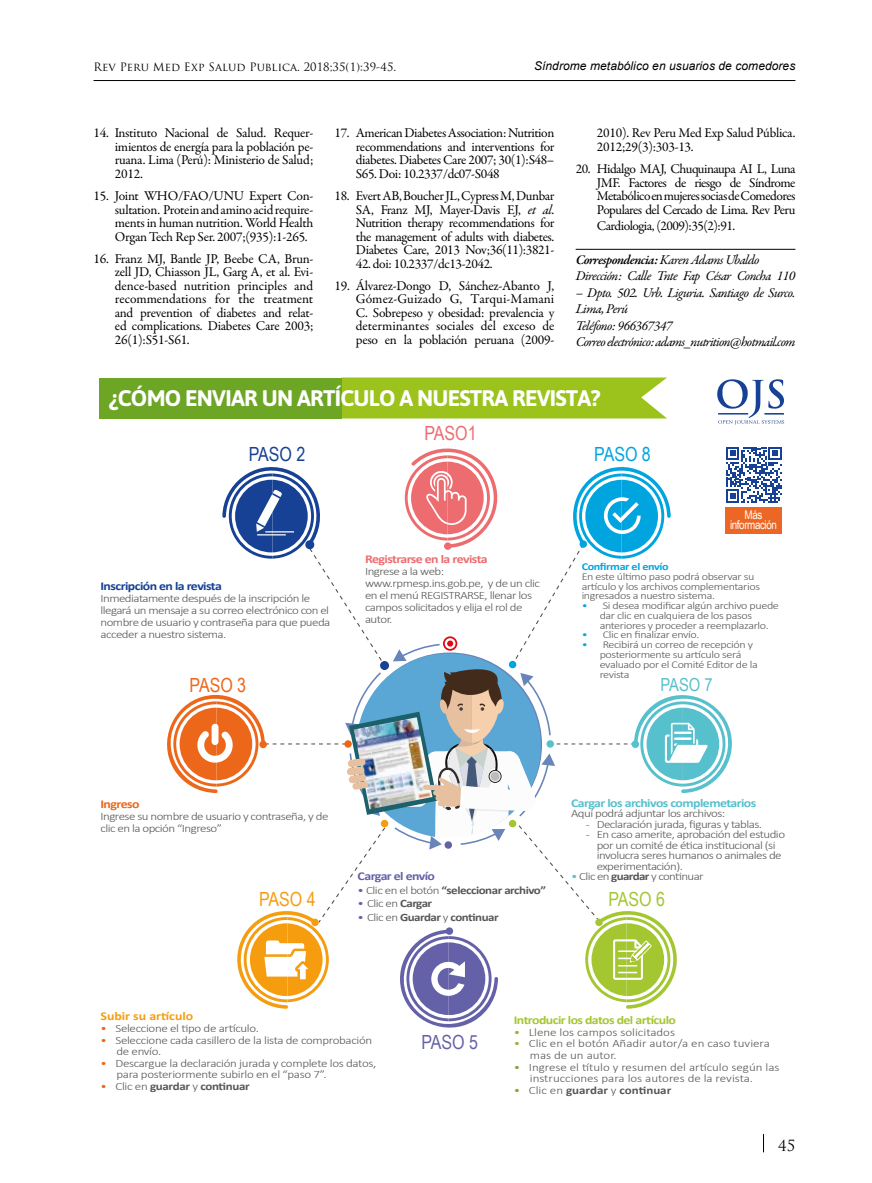
<style>
.page{position:relative;width:872px;height:1183px;background:#fff}
.page>*{position:absolute;margin:0;border:0;box-sizing:border-box;transform-origin:0 0}
.t1{font:700 22.5px "Asap";letter-spacing:-.035em;color:#fff}
.t2{font:19.5px "Arial Narrow";color:#a4c731}
.t3{font:19.5px "Arial Narrow";color:#ed6c70}
.t4{font:19.5px "Arial Narrow";color:#6561a9}
.t5{font:19.5px "Arial Narrow";color:#ec671a}
.t6{font:19.5px "Arial Narrow";color:#f59d0f}
.t7{font:19.5px "Arial Narrow";color:#164194}
.t8{font:19.5px "Arial Narrow";color:#00a5df}
.t9{font:18px "Arial Narrow";color:#56c0cd}
.t10{font:15px "Trajan Pro";color:#000}
.t11{font:13.5px/13.5px "Garamond Premr Pro";letter-spacing:-.025em;color:#000;text-align:justify}
.t12{font:italic 13.5px/16.5px "Garamond Premr Pro";letter-spacing:-.045em;color:#000}
.t13{font:italic 12px "Arial";letter-spacing:.005em;color:#000}
.t14{font:700 12px "Calibri";letter-spacing:-.04em;color:#56c0cd;scale:1.15 1}
.t15{font:700 12px "Calibri";letter-spacing:-.04em;color:#a4c731;scale:1.15 1}
.t16{font:700 12px "Calibri";letter-spacing:-.04em;color:#ed6c70;scale:1.15 1}
.t17{font:700 12px "Calibri";letter-spacing:-.04em;color:#164194;scale:1.15 1}
.t18{font:700 12px "Calibri";color:#f59d0f;scale:1.15 1}
.t19{font:12px/10.5px "Arial Narrow";letter-spacing:-.035em;color:#fff;text-align:center}
.t20{font:700 12px "Calibri";letter-spacing:-.04em;color:#6561a9;scale:1.15 1}
.t21{font:700 12px "Calibri";letter-spacing:-.04em;color:#ec671a;scale:1.15 1}
.t22{font:300 11.25px/12px "Calibri";letter-spacing:-.04em;color:#575756;scale:1.15 1}
.t23{font:300 11.25px/11.7px "Calibri";color:#575756;scale:1.15 1}
.t24{font:700 11.25px "Calibri";letter-spacing:-.035em;color:#575756;scale:1.15 1}
.t25{font:11.25px "Trajan Pro";letter-spacing:.005em;color:#000}
.t26{font:700 11.25px "Calibri";color:#575756;scale:1.15 1}
.t27{font:300 10.5px/9.8px "Calibri";letter-spacing:-.03em;color:#575756;scale:1.15 1}
.t28{font:700 10.5px "Calibri";letter-spacing:-.03em;color:#00a5df;scale:1.15 1}
.s1{font-weight:600}
.s2{font-style:italic}
.s3{color:#00a5df}
.s4{color:#56c0cd}
.s5{font-weight:700}
.s6{font-weight:300;color:#6561a9}
.s7{font-weight:300}
.s8{color:#6561a9}
.s9{color:#ec661d}
.s10{font-weight:300;color:#ec661d}
.s11{color:#90ba31}
.s12{color:#80a938}
.s13{font-weight:300;color:#80a938}
</style>
<div class="page">
<hr style="left:94px;top:80px;width:701px;height:1px;background:#000">
<svg style="left:763px;top:1134px;width:1px;height:17px"></svg>
<hr style="left:575px;top:249px;width:220px;height:1px;background:#000">
<div style="left:341px;top:377px;width:326px;height:41px;background:#9bc31c"></div>
<div style="left:99px;top:377px;width:242px;height:41px;background:#6da525"></div>
<svg style="left:717px;top:379px;width:68px;height:46px"></svg>
<svg style="left:167px;top:447px;width:615px;height:581px"></svg>
<p class="t25" style="left:94px;top:60px;width:304px">Rev Peru Med Exp Salud Publica. 2018;35(1):39-45.</p>
<p class="t13" style="left:534px;top:58px;width:263px">Síndrome metabólico en usuarios de comedores</p>
<p class="t11" style="left:597px;top:127px;width:200px">2010). Rev Peru Med Exp Salud Pública.<br>2012;29(3):303-13.</p>
<p class="t11" style="left:597px;top:162px;width:200px;text-indent:-21px">20. Hidalgo MAJ, Chuquinaupa AI L, Luna JMF. Factores de riesgo de Síndrome Metabólico en mujeres socias de Comedores Populares del Cercado de Lima. Rev Peru</p>
<p class="t11" style="left:597px;top:219px;width:140px">Cardiologia, (2009):35(2):91.</p>
<p class="t12" style="left:575px;top:252px;width:221px"><span class="s1">Correspondencia:</span> Karen Adams Ubaldo<br>Dirección: Calle Tnte Fap César Concha 110</p>
<p class="t12" style="left:575px;top:285px;width:221px">– Dpto. 502. Urb. Liguria. Santiago de Surco.<br>Lima, Perú<br>Teléfono: 966367347<br>Correo electrónico: adams_nutrition@hotmail.com</p>
<h1 class="t1" style="left:109px;top:383px;width:493px">¿CÓMO ENVIAR UN ARTÍCULO A NUESTRA REVISTA?</h1>
<p class="t11" style="left:115px;top:127px;width:200px;text-indent:-21px">14. Instituto Nacional de Salud. Requer&shy;imientos de energía para la población pe&shy;ruana. Lima (Perú): Ministerio de Salud; 2012.</p>
<p class="t11" style="left:115px;top:189px;width:200px;text-indent:-21px">15. Joint WHO/FAO/UNU Expert Con&shy;sultation. Protein and amino acid require&shy;ments in human nutrition. World Health Organ Tech Rep Ser. 2007;(935):1-265.</p>
<p class="t11" style="left:115px;top:252px;width:200px;text-indent:-21px">16. Franz MJ, Bantle JP, Beebe CA, Brun&shy;zell JD, Chiasson JL, Garg A, et al. Evi&shy;dence-based nutrition principles and recommendations for the treatment and prevention of diabetes and relat&shy;ed complications. Diabetes Care 2003; 26(1):S51-S61.</p>
<p class="t11" style="left:356px;top:127px;width:200px;text-indent:-21px">17. American Diabetes Association: Nutrition recommendations and interventions for diabetes. Diabetes Care 2007; 30(1):S48– S65. Doi: 10.2337/dc07-S048</p>
<p class="t11" style="left:356px;top:189px;width:200px;text-indent:-21px">18. Evert AB, Boucher JL, Cypress M, Dunbar SA, Franz MJ, Mayer-Davis EJ, <span class="s2">et al</span>.<br>Nutrition therapy recommendations for the management of adults with diabetes.<br>Diabetes Care, 2013 Nov;36(11):3821-</p>
<p class="t11" style="left:356px;top:257px;width:138px">42. doi: 10.2337/dc13-2042.</p>
<p class="t11" style="left:356px;top:279px;width:200px;text-indent:-21px">19. Álvarez-Dongo D, Sánchez-Abanto J, Gómez-Guizado G, Tarqui-Mamani C. Sobrepeso y obesidad: prevalencia y determinantes sociales del exceso de peso en la población peruana (2009-</p>
<h2 class="t3" style="left:424px;top:419px;width:54px">PASO1</h2>
<h2 class="t7" style="left:249px;top:439px;width:58px">PASO 2</h2>
<h2 class="t8" style="left:594px;top:439px;width:58px">PASO 8</h2>
<p class="t19" style="left:730px;top:508px;width:48px">Más información</p>
<p class="t17" style="left:100px;top:578px;width:107px">Inscripción en la revista</p>
<p class="t22" style="left:100px;top:592px;width:201px">Inmediatamente después de la inscripción le llegará un mensaje a su correo electrónico con el nombre de usuario y contraseña para que pueda acceder a nuestro sistema.</p>
<h2 class="t5" style="left:190px;top:670px;width:58px">PASO 3</h2>
<p class="t16" style="left:365px;top:551px;width:108px">Registrarse en la revista</p>
<p class="t22" style="left:365px;top:565px;width:154px">Ingrese a la web: www.rpmesp.ins.gob.pe, y de un clic en el menú REGISTRARSE, llenar los campos solicitados y elija el rol de autor.</p>
<p class="t28" style="left:581px;top:559px;width:77px">Confirmar el envío</p>
<p class="t27" style="left:581px;top:571px;width:157px">En este último paso podrá observar su artículo y los archivos complementarios ingresados a nuestro sistema.</p>
<p class="t27" style="left:599px;top:600px;width:157px;text-indent:-18px"><span class="s3">•</span> Si desea modificar algún archivo puede dar clic en cualquiera de los pasos anteriores y proceder a reemplazarlo.</p>
<p class="t27" style="left:581px;top:629px;width:104px"><span class="s3">•</span> Clic en finalizar envío.</p>
<p class="t27" style="left:599px;top:639px;width:139px;text-indent:-18px"><span class="s3">•</span> Recibirá un correo de recepción y posteriormente su artículo será evaluado por el Comité Editor de la revista</p>
<h3 class="t9" style="left:660px;top:671px;width:54px">PASO 7</h3>
<p class="t21" style="left:100px;top:795px;width:35px">Ingreso</p>
<p class="t22" style="left:100px;top:809px;width:200px">Ingrese su nombre de usuario y contraseña, y de clic en la opción “Ingreso”</p>
<h2 class="t6" style="left:259px;top:884px;width:58px">PASO 4</h2>
<p class="t14" style="left:571px;top:794px;width:162px">Cargar los archivos complemetarios</p>
<p class="t22" style="left:571px;top:807px;width:135px">Aquí podrá adjuntar los archivos:</p>
<p class="t22" style="left:585px;top:817px;width:155px">- Declaración jurada, figuras y tablas.</p>
<p class="t22" style="left:596px;top:828px;width:165px;line-height:10.5px;text-indent:-11px">- En caso amerite, aprobación del estudio por un comité de ética institucional (si involucra seres humanos o animales de experimentación).</p>
<p class="t20" style="left:358px;top:868px;width:69px">Cargar el envío</p>
<p class="t22" style="left:571px;top:870px;width:117px"><span class="s4">•</span> Clic en <span class="s5">guardar</span> y continuar</p>
<p class="t24" style="left:358px;top:882px;width:165px"><span class="s6">•</span> <span class="s7">Clic en el botón</span> “seleccionar archivo”</p>
<p class="t22" style="left:358px;top:897px;width:66px"><span class="s8">•</span> Clic en <span class="s5">Cargar</span></p>
<p class="t24" style="left:358px;top:909px;width:124px"><span class="s6">•</span> <span class="s7">Clic en</span> Guardar <span class="s7">y</span> continuar</p>
<h2 class="t2" style="left:608px;top:884px;width:58px">PASO 6</h2>
<p class="t18" style="left:100px;top:1007px;width:82px">Subir su artículo</p>
<p class="t22" style="left:100px;top:1021px;width:139px"><span class="s9">•</span> Seleccione el tipo de artículo.</p>
<p class="t22" style="left:116px;top:1033px;width:224px;line-height:11.2px;text-indent:-16px"><span class="s9">•</span> Seleccione cada casillero de la lista de comprobación de envío.</p>
<p class="t22" style="left:116px;top:1057px;width:227px;line-height:11.2px;text-indent:-16px"><span class="s9">•</span> Descargue la declaración jurada y complete los datos, para posteriormente subirlo en el “paso 7”.</p>
<p class="t24" style="left:100px;top:1078px;width:131px"><span class="s10">•</span> <span class="s7">Clic en</span> guardar <span class="s7">y</span> continuar</p>
<h2 class="t4" style="left:421px;top:1026px;width:58px">PASO 5</h2>
<p class="t15" style="left:514px;top:1011px;width:142px">Introducir los datos del artículo</p>
<p class="t23" style="left:514px;top:1025px;width:142px"><span class="s11">•</span> Llene los campos solicitados</p>
<p class="t23" style="left:530px;top:1037px;width:210px;text-indent:-16px"><span class="s11">•</span> Clic en el botón Añadir autor/a en caso tuviera mas de un autor.</p>
<p class="t23" style="left:530px;top:1060px;width:218px;text-indent:-16px"><span class="s12">•</span> Ingrese el título y resumen del artículo según las instrucciones para los autores de la revista.</p>
<p class="t26" style="left:514px;top:1082px;width:138px"><span class="s13">•</span> <span class="s7">Clic en</span> guardar <span class="s7">y</span> continuar</p>
<p class="t10" style="left:778px;top:1135px;width:19px">45</p>
</div>
